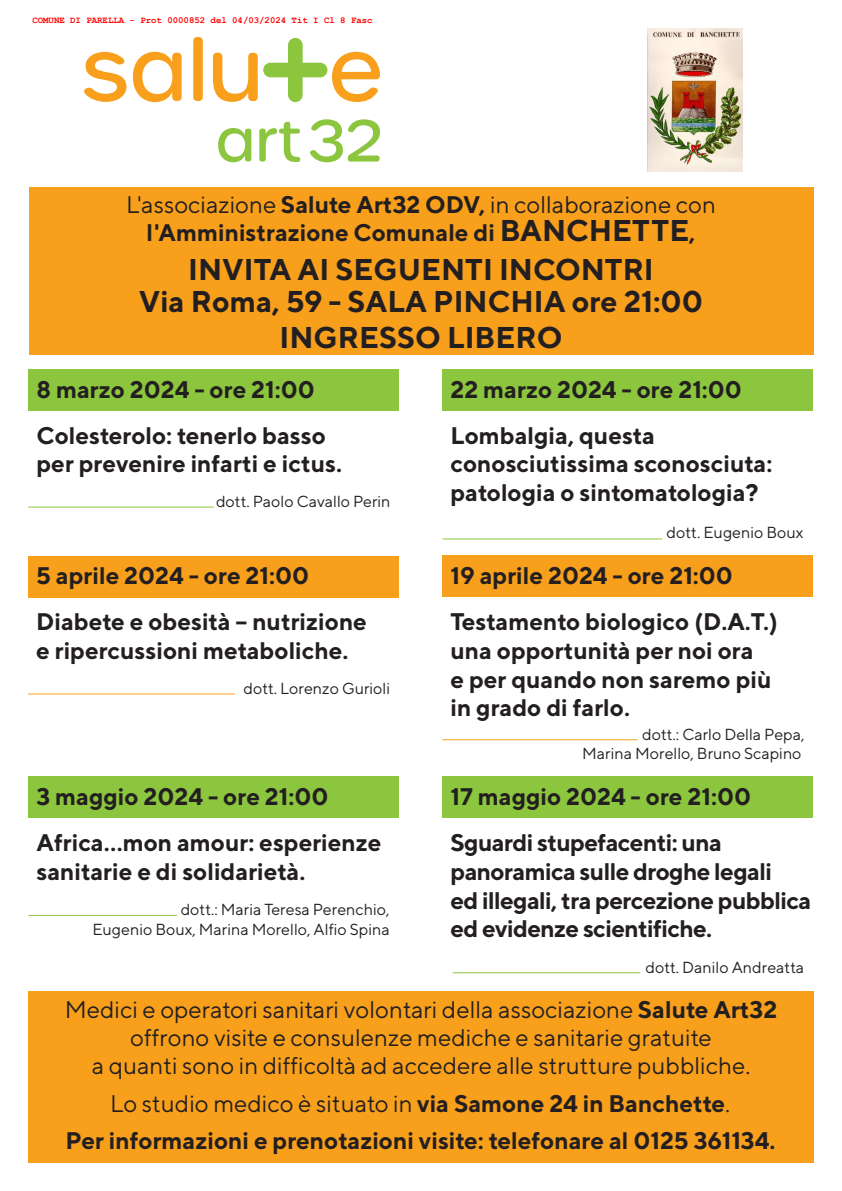
<style>
.page{position:relative;width:842px;height:1191px;background:#fff}
.page>*{position:absolute;margin:0;border:0;box-sizing:border-box;transform-origin:0 0}
.t1{font:700 30px/32px "TT Norms";color:#231f20;text-align:center}
.t2{font:700 24px/46px "TT Norms";color:#231f20}
.t3{font:24px/28px "TT Norms";color:#231f20;text-align:center}
.t4{font:700 24px/28.8px "TT Norms";letter-spacing:-.025em;color:#231f20}
.t5{font:16px/19.2px "TT Norms";color:#231f20;text-align:right}
.t6{font:700 9px "Courier New";color:#f00}
.s1{font-weight:400}
.s2{font-size:30px}
.s3{font-weight:700}
</style>
<div class="page">
<div style="left:29px;top:187px;width:784px;height:168px;background:#f89f1c"></div>
<div style="left:28px;top:991px;width:786px;height:171px;background:#f89f1c"></div>
<svg style="left:84px;top:52px;width:42px;height:50px"></svg>
<svg style="left:133px;top:52px;width:49px;height:50px"></svg>
<div style="left:193px;top:37px;width:10px;height:64px;background:#f89f1c;border-radius:4px"></div>
<svg style="left:213px;top:38px;width:167px;height:64px"></svg>
<svg style="left:218px;top:128px;width:33px;height:34px"></svg>
<svg style="left:259px;top:121px;width:41px;height:41px"></svg>
<svg style="left:310px;top:119px;width:70px;height:43px"></svg>
<img style="left:647px;top:29px;width:95px;height:143px">
<div style="left:28px;top:369px;width:371px;height:42px;background:#8bc63e"></div>
<hr style="left:28px;top:506px;width:186px;height:1px;background:#8bc63e">
<hr style="left:442px;top:739px;width:195px;height:1px;background:#f89f1c">
<div style="left:442px;top:556px;width:371px;height:41px;background:#f89f1c"></div>
<hr style="left:28px;top:915px;width:149px;height:1px;background:#8bc63e">
<div style="left:28px;top:776px;width:371px;height:42px;background:#8bc63e"></div>
<div style="left:28px;top:556px;width:371px;height:41px;background:#f89f1c"></div>
<hr style="left:28px;top:693px;width:207px;height:1px;background:#f89f1c">
<div style="left:442px;top:776px;width:371px;height:42px;background:#8bc63e"></div>
<hr style="left:453px;top:972px;width:187px;height:1px;background:#8bc63e">
<div style="left:442px;top:369px;width:371px;height:42px;background:#8bc63e"></div>
<hr style="left:442px;top:538px;width:220px;height:1px;background:#8bc63e">
<p class="t6" style="left:32px;top:16px;width:342px">COMUNE DI PARELLA - Prot 0000852 del 04/03/2024 Tit I Cl 8 Fasc</p>
<p class="t2" style="left:126px;top:190px;width:592px;line-height:28px;text-align:center"><span class="s1">L'associazione</span> Salute Art32 ODV, <span class="s1">in collaborazione con </span>l'Amministrazione Comunale di <span class="s2">BANCHETTE</span>,</p>
<p class="t1" style="left:139px;top:253px;width:566px">INVITA AI SEGUENTI INCONTRI<br>Via Roma, 59 - SALA PINCHIA ore 21:00</p>
<p class="t1" style="left:279px;top:321px;width:284px">INGRESSO LIBERO</p>
<p class="t2" style="left:37px;top:365px;width:291px">8 marzo 2024 - ore 21:00<br>Colesterolo: tenerlo basso</p>
<p class="t2" style="left:37px;top:440px;width:307px">per prevenire infarti e ictus.</p>
<p class="t5" style="left:216px;top:491px;width:176px">dott. Paolo Cavallo Perin</p>
<p class="t2" style="left:36px;top:552px;width:332px">5 aprile 2024 - ore 21:00<br>Diabete e obesità – nutrizione</p>
<p class="t2" style="left:36px;top:627px;width:314px">e ripercussioni metaboliche.</p>
<p class="t5" style="left:243px;top:678px;width:148px">dott. Lorenzo Gurioli</p>
<p class="t2" style="left:37px;top:773px;width:346px">3 maggio 2024 - ore 21:00<br>Africa…mon amour: esperienze</p>
<p class="t2" style="left:37px;top:847px;width:270px">sanitarie e di solidarietà.</p>
<p class="t5" style="left:92px;top:899px;width:299px">dott.: Maria Teresa Perenchio,<br>Eugenio Boux, Marina Morello, Alfio Spina</p>
<p class="t2" style="left:450px;top:365px;width:293px">22 marzo 2024 - ore 21:00<br>Lombalgia, questa</p>
<p class="t2" style="left:450px;top:449px;width:323px;line-height:28.8px">conosciutissima sconosciuta: patologia o sintomatologia?</p>
<p class="t5" style="left:667px;top:522px;width:138px">dott. Eugenio Boux</p>
<p class="t2" style="left:450px;top:552px;width:329px">19 aprile 2024 - ore 21:00<br>Testamento biologico (D.A.T.)</p>
<p class="t2" style="left:450px;top:635px;width:322px;line-height:28.8px">una opportunità per noi ora e per quando non saremo più in grado di farlo.</p>
<p class="t5" style="left:582px;top:724px;width:224px">dott.: Carlo Della Pepa,<br>Marina Morello, Bruno Scapino</p>
<p class="t4" style="left:450px;top:773px;width:302px;line-height:46px">17 maggio 2024 - ore 21:00<br>Sguardi stupefacenti: una</p>
<p class="t4" style="left:450px;top:856px;width:362px">panoramica sulle droghe legali<br>ed illegali, tra percezione pubblica ed evidenze scientifiche.</p>
<p class="t5" style="left:645px;top:957px;width:160px">dott. Danilo Andreatta</p>
<p class="t3" style="left:65px;top:994px;width:714px">Medici e operatori sanitari volontari della associazione <span class="s3">Salute Art32 </span>offrono visite e consulenze mediche e sanitarie gratuite<br>a quanti sono in difficoltà ad accedere alle strutture pubbliche.</p>
<p class="t3" style="left:110px;top:1089px;width:622px">Lo studio medico è situato in <span class="s3">via Samone 24 in Banchette</span>.</p>
<p class="t2" style="left:66px;top:1117px;width:711px">Per informazioni e prenotazioni visite: telefonare al 0125 361134.</p>
</div>
